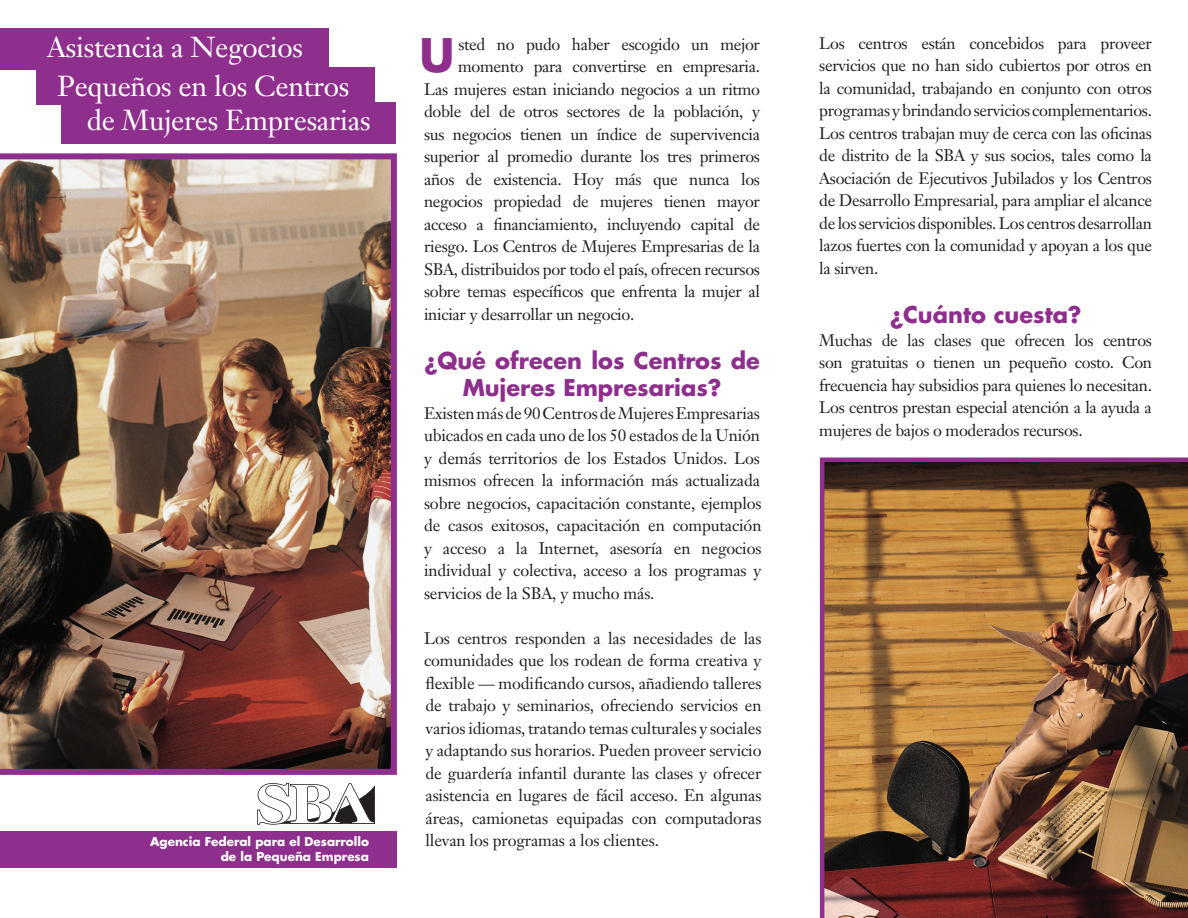
<style>
.page{position:relative;width:1188px;height:918px;background:#fff}
.page>*{position:absolute;margin:0;border:0;box-sizing:border-box;transform-origin:0 0}
.t1{font:700 45px "Futura";color:#8e2e8d}
.t2{font:28.5px/39px "Janson Text";letter-spacing:-.01em;color:#fff}
.t3{font:700 22.5px/27px "Futura";color:#8e2e8d;text-align:center}
.t4{font:16.5px/22.5px "Janson Text";letter-spacing:-.02em;color:#231f20;text-align:justify}
.t5{font:700 12px/14.4px "Futura";color:#fff;text-align:right}
</style>
<div class="page">
<div style="left:0;top:831px;width:397px;height:37px;background:#8e2e8d"></div>
<img style="left:0;top:153px;width:397px;height:622px">
<svg style="left:257px;top:783px;width:118px;height:42px"></svg>
<img style="left:820px;top:458px;width:368px;height:460px">
<div style="left:62px;top:102px;width:334px;height:42px;background:#8e2e8d"></div>
<div style="left:0;top:28px;width:329px;height:42px;background:#8e2e8d"></div>
<div style="left:36px;top:67px;width:339px;height:38px;background:#8e2e8d"></div>
<h2 class="t2" style="left:57px;top:27px;width:294px;text-indent:-10px">Asistencia a Negocios<br>Pequeños en los Centros</h2>
<h1 class="t1" style="left:420px;top:24px;width:37px">U</h1>
<p class="t4" style="left:458px;top:32px;width:303px">sted no pudo haber escogido un mejor</p>
<p class="t4" style="left:458px;top:55px;width:303px">momento para convertirse en empresaria.</p>
<p class="t4" style="left:424px;top:77px;width:338px">Las mujeres estan iniciando negocios a un ritmo</p>
<p class="t4" style="left:424px;top:100px;width:337px">doble del de otros sectores de la población, y</p>
<p class="t4" style="left:424px;top:122px;width:338px">sus negocios tienen un índice de supervivencia</p>
<p class="t4" style="left:424px;top:145px;width:338px">superior al promedio durante los tres primeros</p>
<p class="t4" style="left:424px;top:167px;width:338px">años de existencia. Hoy más que nunca los</p>
<p class="t4" style="left:424px;top:190px;width:338px">negocios propiedad de mujeres tienen mayor</p>
<p class="t4" style="left:424px;top:212px;width:338px">acceso a financiamiento, incluyendo capital de</p>
<p class="t4" style="left:424px;top:235px;width:337px">riesgo. Los Centros de Mujeres Empresarias de la</p>
<p class="t4" style="left:424px;top:257px;width:337px">SBA, distribuidos por todo el país, ofrecen recursos</p>
<p class="t4" style="left:424px;top:280px;width:338px">sobre temas específicos que enfrenta la mujer al</p>
<p class="t4" style="left:424px;top:302px;width:212px">iniciar y desarrollar un negocio.</p>
<h3 class="t3" style="left:424px;top:346px;width:337px">¿Qué ofrecen los Centros de<br>Mujeres Empresarias?</h3>
<p class="t4" style="left:424px;top:401px;width:339px">Existen más de 90 Centros de Mujeres Empresarias ubicados en cada uno de los 50 estados de la Unión y demás territorios de los Estados Unidos. Los mismos ofrecen la información más actualizada sobre negocios, capacitación constante, ejemplos de casos exitosos, capacitación en computación y acceso a la Internet, asesoría en negocios individual y colectiva, acceso a los programas y servicios de la SBA, y mucho más.</p>
<p class="t4" style="left:424px;top:626px;width:339px">Los centros responden a las necesidades de las comunidades que los rodean de forma creativa y flexible — modificando cursos, añadiendo talleres de trabajo y seminarios, ofreciendo servicios en varios idiomas, tratando temas culturales y sociales y adaptando sus horarios. Pueden proveer servicio de guardería infantil durante las clases y ofrecer asistencia en lugares de fácil acceso. En algunas áreas, camionetas equipadas con computadoras llevan los programas a los clientes.</p>
<h2 class="t2" style="left:87px;top:101px;width:285px">de Mujeres Empresarias</h2>
<p class="t5" style="left:150px;top:834px;width:220px">Agencia Federal para el Desarrollo de la Pequeña Empresa</p>
<p class="t4" style="left:819px;top:32px;width:334px">Los centros están concebidos para proveer servicios que no han sido cubiertos por otros en la comunidad, trabajando en conjunto con otros programas y brindando servicios complementarios.<br>Los centros trabajan muy de cerca con las oficinas de distrito de la SBA y sus socios, tales como la Asociación de Ejecutivos Jubilados y los Centros de Desarrollo Empresarial, para ampliar el alcance de los servicios disponibles. Los centros desarrollan lazos fuertes con la comunidad y apoyan a los que la sirven.</p>
<h3 class="t3" style="left:890px;top:301px;width:193px">¿Cuánto cuesta?</h3>
<p class="t4" style="left:819px;top:329px;width:334px">Muchas de las clases que ofrecen los centros son gratuitas o tienen un pequeño costo. Con frecuencia hay subsidios para quienes lo necesitan.<br>Los centros prestan especial atención a la ayuda a mujeres de bajos o moderados recursos.</p>
</div>
